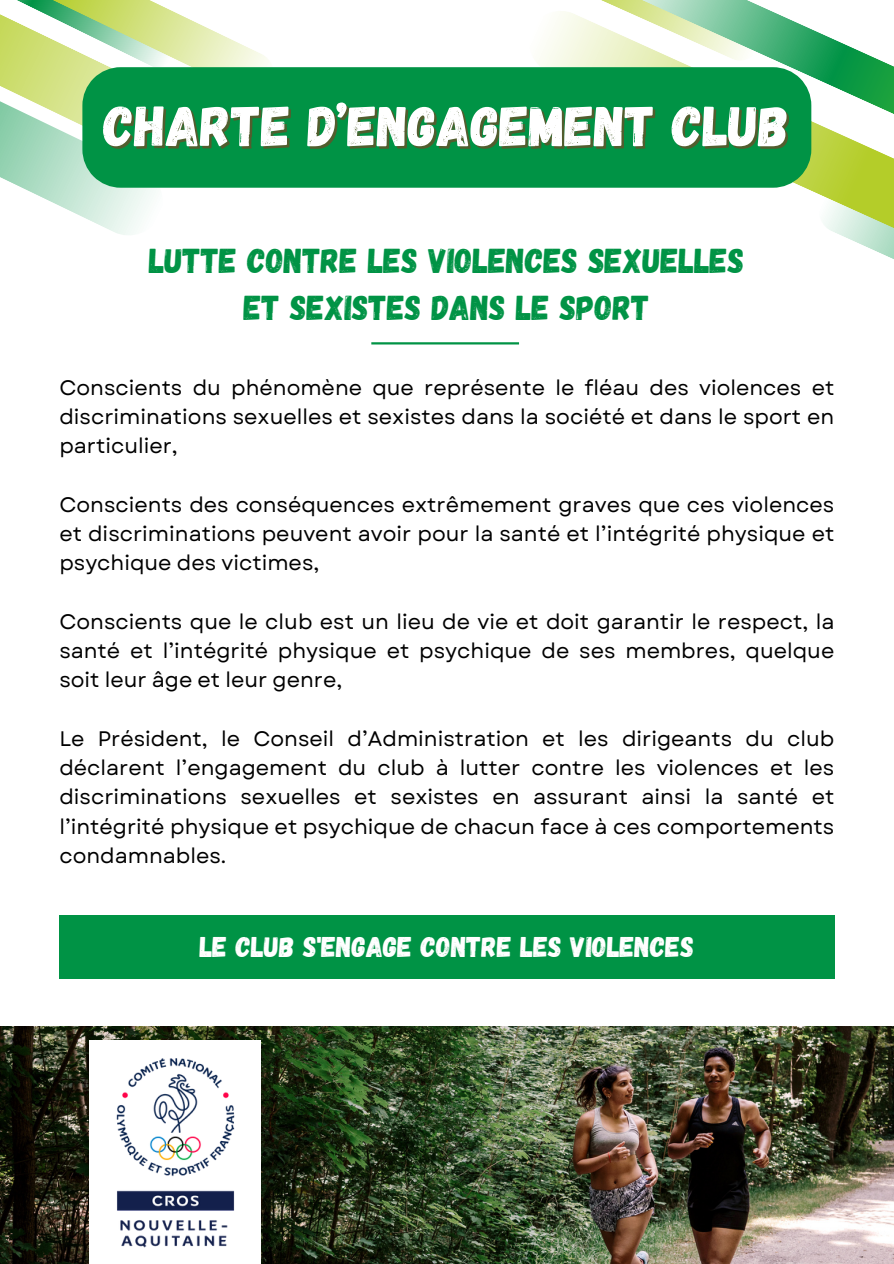
<style>
.page{position:relative;width:894px;height:1264px;background:#fff}
.page>*{position:absolute;margin:0;border:0;box-sizing:border-box;transform-origin:0 0}
.t1{font:56.85px "Gagalin";color:#fff}
.t2{font:34.5px/47.2px "Gagalin";color:#009345;text-align:center}
.t3{font:28.5px "Gagalin";color:#fff}
.t4{font:21px/29.2px "Garet";color:#000;text-align:justify}
</style>
<div class="page">
<img style="left:0;top:1026px;width:893px;height:237px">
<svg style="left:537px;top:0;width:356px;height:259px"></svg>
<svg style="left:0;top:0;width:269px;height:235px"></svg>
<div style="left:82px;top:67px;width:729px;height:121px;background:#009345"></div>
<div style="left:605px;top:214px;width:59px;height:50px;background:#fff"></div>
<div style="left:59px;top:914px;width:775px;height:64px;background:#009345"></div>
<hr style="left:371px;top:342px;width:148px;height:2px;background:#009345">
<div style="left:89px;top:1040px;width:172px;height:223px;background:#fff"></div>
<img style="left:116px;top:1058px;width:119px;height:190px">
<p class="t1" style="left:104px;top:89px;width:686px">CHARTE D’ENGAGEMENT CLUB</p>
<p class="t2" style="left:149px;top:235px;width:596px">LUTTE CONTRE LES VIOLENCES SEXUELLES<br>ET SEXISTES DANS LE SPORT</p>
<p class="t4" style="left:59px;top:373px;width:776px">Conscients du phénomène que représente le fléau des violences et discriminations sexuelles et sexistes dans la société et dans le sport en particulier,</p>
<p class="t4" style="left:59px;top:490px;width:776px">Conscients des conséquences extrêmement graves que ces violences et discriminations peuvent avoir pour la santé et l’intégrité physique et psychique des victimes,</p>
<p class="t4" style="left:59px;top:607px;width:776px">Conscients que le club est un lieu de vie et doit garantir le respect, la santé et l’intégrité physique et psychique de ses membres, quelque soit leur âge et leur genre,</p>
<p class="t4" style="left:59px;top:724px;width:776px">Le Président, le Conseil d’Administration et les dirigeants du club déclarent l’engagement du club à lutter contre les violences et les discriminations sexuelles et sexistes en assurant ainsi la santé et l’intégrité physique et psychique de chacun face à ces comportements condamnables.</p>
<p class="t3" style="left:200px;top:928px;width:495px">LE CLUB S'ENGAGE CONTRE LES VIOLENCES</p>
</div>
